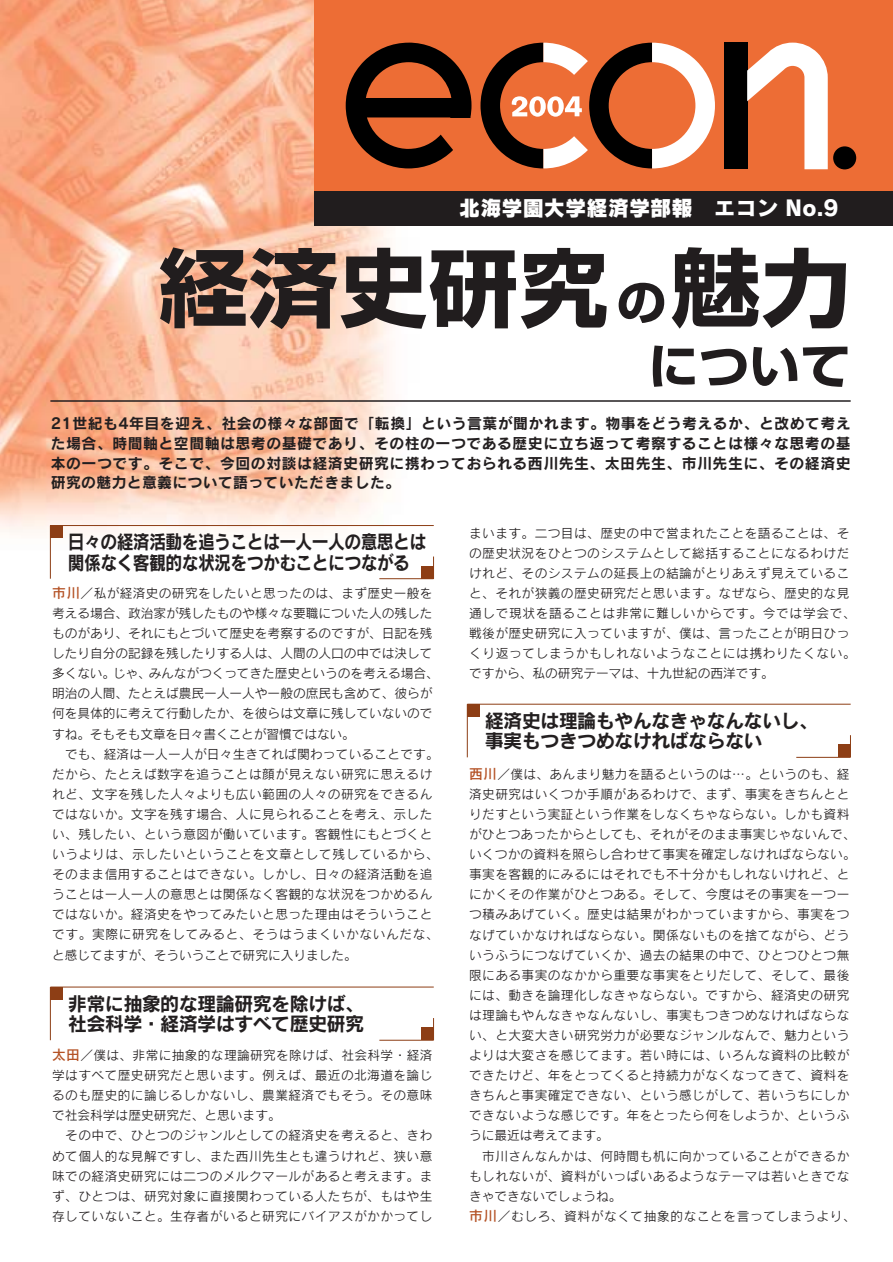
<style>
.page{position:relative;width:893px;height:1262px;background:#fff}
.page>*{position:absolute;margin:0;border:0;box-sizing:border-box;transform-origin:0 0}
.t1{font:700 85.05px "Shin Go";letter-spacing:.01em;color:#211d1e;scale:1.05 1}
.t2{font:700 47.85px "Shin Go";color:#211d1e;scale:1.05 1}
.t3{font:21.3px "Rodin CID EB";color:#fff}
.t4{font:19.2px/20.7px "Rodin CID B";letter-spacing:-.035em;color:#231f20}
.t5{font:19.2px/20.7px "Rodin CID B";letter-spacing:-.035em;color:#231f20;scale:.88 1}
.t6{font:14.85px/19.6px "Rodin CID B";letter-spacing:.02em;color:#231f20;text-align:justify}
.t7{font:12.75px/20.1px "Rodin CID M";letter-spacing:.035em;color:#231f20}
.t8{font:12.75px/20.1px "Rodin CID M";color:#231f20}
.s1{font-size:47.85px}
.s2{font-family:"Rodin CID DB";font-size:13.8px;color:#b45225}
</style>
<div class="page">
<img style="left:0;top:0;width:441px;height:580px">
<div style="left:314px;top:0;width:578px;height:204px;background:#ed6d35"></div>
<div style="left:833px;top:146px;width:23px;height:23px;background:#000;border-radius:50%"></div>
<div style="left:723px;top:43px;width:24px;height:126px;background:#000"></div>
<svg style="left:747px;top:43px;width:80px;height:126px"></svg>
<svg style="left:346px;top:43px;width:125px;height:125px"></svg>
<svg style="left:480px;top:43px;width:235px;height:125px"></svg>
<div style="left:314px;top:191px;width:578px;height:34px;background:#211d1e"></div>
<hr style="left:50px;top:400px;width:800px;height:2px;background:#231f20">
<hr style="left:50px;top:525px;width:384px;height:1px;background:#8d3e15">
<hr style="left:50px;top:525px;width:1px;height:53px;background:#8d3e15">
<div style="left:50px;top:525px;width:13px;height:13px;background:#8d3e15"></div>
<hr style="left:379px;top:578px;width:54px;height:1px;background:#8d3e15">
<svg style="left:433px;top:556px;width:1px;height:22px"></svg>
<div style="left:421px;top:566px;width:12px;height:12px;background:#8d3e15"></div>
<hr style="left:50px;top:986px;width:384px;height:1px;background:#8d3e15">
<hr style="left:50px;top:987px;width:1px;height:53px;background:#8d3e15">
<div style="left:50px;top:987px;width:13px;height:12px;background:#8d3e15"></div>
<hr style="left:379px;top:1040px;width:54px;height:1px;background:#8d3e15">
<svg style="left:433px;top:1018px;width:1px;height:22px"></svg>
<div style="left:421px;top:1027px;width:12px;height:13px;background:#8d3e15"></div>
<hr style="left:467px;top:704px;width:383px;height:1px;background:#8d3e15">
<hr style="left:467px;top:704px;width:1px;height:53px;background:#8d3e15">
<div style="left:467px;top:704px;width:13px;height:13px;background:#8d3e15"></div>
<hr style="left:796px;top:757px;width:54px;height:1px;background:#8d3e15">
<svg style="left:850px;top:735px;width:1px;height:22px"></svg>
<div style="left:837px;top:744px;width:13px;height:13px;background:#8d3e15"></div>
<h3 class="t3" style="left:459px;top:200px;width:381px">北海学園大学経済学部報　エコン No.9</h3>
<h1 class="t1" style="left:159px;top:256px;width:660px">経済史研究<span class="s1">の</span>魅力</h1>
<h2 class="t2" style="left:648px;top:348px;width:194px">について</h2>
<p class="t6" style="left:51px;top:416px;width:801px">21世紀も4年目を迎え、社会の様々な部面で「転換」という言葉が聞かれます。物事をどう考えるか、と改めて考えた場合、時間軸と空間軸は思考の基礎であり、その柱の一つである歴史に立ち返って考察することは様々な思考の基本の一つです。そこで、今回の対談は経済史研究に携わっておられる西川先生、太田先生、市川先生に、その経済史研究の魅力と意義について語っていただきました。</p>
<h3 class="t5" style="left:68px;top:534px;width:409px">日々の経済活動を追うことは一人一人の意思とは関係なく客観的な状況をつかむことにつながる</h3>
<p class="t8" style="left:52px;top:584px;width:388px"><span class="s2">市川</span>／私が経済史の研究をしたいと思ったのは、まず歴史一般を考える場合、政治家が残したものや様々な要職についた人の残したものがあり、それにもとづいて歴史を考察するのですが、日記を残したり自分の記録を残したりする人は、人間の人口の中では決して多くない。じゃ、みんながつくってきた歴史というのを考える場合、明治の人間、たとえば農民一人一人や一般の庶民も含めて、彼らが何を具体的に考えて行動したか、を彼らは文章に残していないのですね。そもそも文章を日々書くことが習慣ではない。</p>
<p class="t7" style="left:52px;top:745px;width:388px;text-indent:13px">でも、経済は一人一人が日々生きてれば関わっていることです。だから、たとえば数字を追うことは顔が見えない研究に思えるけれど、文字を残した人々よりも広い範囲の人々の研究をできるんではないか。文字を残す場合、人に見られることを考え、示したい、残したい、という意図が働いています。客観性にもとづくというよりは、示したいということを文章として残しているから、そのまま信用することはできない。しかし、日々の経済活動を追うことは一人一人の意思とは関係なく客観的な状況をつかめるんではないか。経済史をやってみたいと思った理由はそういうことです。実際に研究をしてみると、そうはうまくいかないんだな、と感じてますが、そういうことで研究に入りました。</p>
<h3 class="t4" style="left:68px;top:995px;width:298px">非常に抽象的な理論研究を除けば、社会科学・経済学はすべて歴史研究</h3>
<p class="t7" style="left:52px;top:1047px;width:382px;text-align:justify"><span class="s2">太田</span>／僕は、非常に抽象的な理論研究を除けば、社会科学・経済学はすべて歴史研究だと思います。例えば、最近の北海道を論じるのも歴史的に論じるしかないし、農業経済でもそう。その意味で社会科学は歴史研究だ、と思います。</p>
<p class="t7" style="left:52px;top:1127px;width:382px;text-align:justify;text-indent:13px">その中で、ひとつのジャンルとしての経済史を考えると、きわめて個人的な見解ですし、また西川先生とも違うけれど、狭い意味での経済史研究には二つのメルクマールがあると考えます。まず、ひとつは、研究対象に直接関わっている人たちが、もはや生存していないこと。生存者がいると研究にバイアスがかかってし</p>
<p class="t7" style="left:469px;top:524px;width:388px">まいます。二つ目は、歴史の中で営まれたことを語ることは、その歴史状況をひとつのシステムとして総括することになるわけだけれど、そのシステムの延長上の結論がとりあえず見えていること、それが狭義の歴史研究だと思います。なぜなら、歴史的な見通しで現状を語ることは非常に難しいからです。今では学会で、戦後が歴史研究に入っていますが、僕は、言ったことが明日ひっくり返ってしまうかもしれないようなことには携わりたくない。ですから、私の研究テーマは、十九世紀の西洋です。</p>
<h3 class="t4" style="left:485px;top:712px;width:335px">経済史は理論もやんなきゃなんないし、事実もつきつめなければならない</h3>
<p class="t7" style="left:469px;top:765px;width:388px"><span class="s2">西川</span>／僕は、あんまり魅力を語るというのは…。というのも、経済史研究はいくつか手順があるわけで、まず、事実をきちんととりだすという実証という作業をしなくちゃならない。しかも資料がひとつあったからとしても、それがそのまま事実じゃないんで、いくつかの資料を照らし合わせて事実を確定しなければならない。事実を客観的にみるにはそれでも不十分かもしれないけれど、とにかくその作業がひとつある。そして、今度はその事実を一つ一つ積みあげていく。歴史は結果がわかっていますから、事実をつなげていかなければならない。関係ないものを捨てながら、どういうふうにつなげていくか、過去の結果の中で、ひとつひとつ無限にある事実のなかから重要な事実をとりだして、そして、最後には、動きを論理化しなきゃならない。ですから、経済史の研究は理論もやんなきゃなんないし、事実もつきつめなければならない、と大変大きい研究労力が必要なジャンルなんで、魅力というよりは大変さを感じてます。若い時には、いろんな資料の比較ができたけど、年をとってくると持続力がなくなってきて、資料をきちんと事実確定できない、という感じがして、若いうちにしかできないような感じです。年をとったら何をしようか、というふうに最近は考えてます。</p>
<p class="t7" style="left:469px;top:1147px;width:388px;text-indent:13px">市川さんなんかは、何時間も机に向かっていることができるかもしれないが、資料がいっぱいあるようなテーマは若いときでなきゃできないでしょうね。<br><span class="s2">市川</span>／むしろ、資料がなくて抽象的なことを言ってしまうより、</p>
</div>
